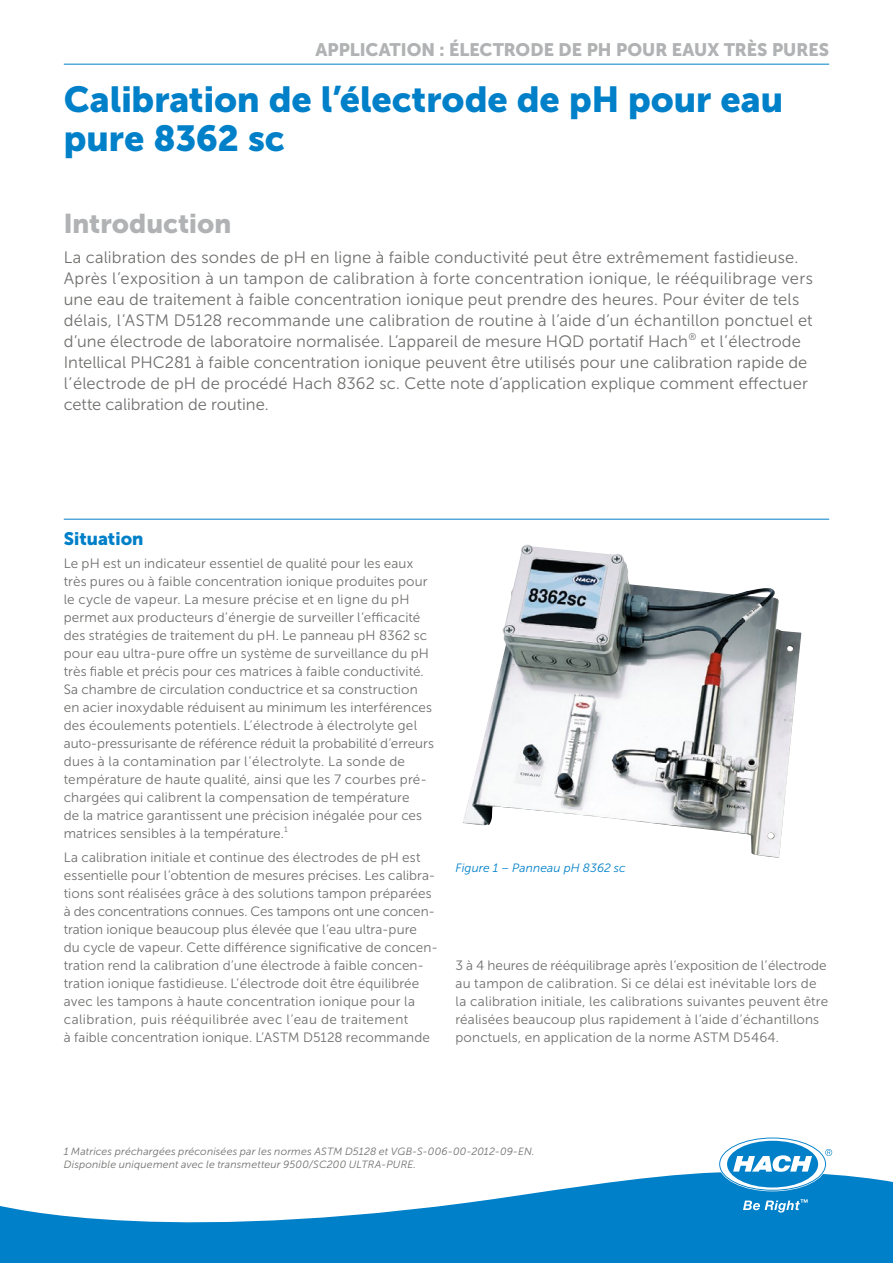
<style>
.page{position:relative;width:893px;height:1263px;background:#fff}
.page>*{position:absolute;margin:0;border:0;box-sizing:border-box;transform-origin:0 0}
.t1{font:36px/39px "Museo Sans Cyrl 900";color:#0080c8}
.t2{font:27px "Museo Sans Cyrl 900";color:#b1b2b3}
.t3{font:18px "Museo Sans Cyrl 900";color:#b1b2b3}
.t4{font:18px "Museo Sans Cyrl 900";color:#0080c8}
.t5{font:16.5px/21px "Museo Sans Cyrl 300";letter-spacing:.01em;color:#6f6f6e}
.t6{font:13.5px/18px "Museo Sans Cyrl 300";letter-spacing:.01em;color:#6f6f6e}
.t7{font:italic 12px "Museo Sans Cyrl 300";letter-spacing:.01em;color:#0080c8}
.t8{font:italic 10.5px/13.5px "Museo Sans Cyrl 300";letter-spacing:.02em;color:#6f6f6e}
</style>
<div class="page">
<img style="left:463px;top:544px;width:338px;height:314px">
<hr style="left:64px;top:64px;width:765px;height:1px;background:#0080c8">
<hr style="left:64px;top:519px;width:765px;height:1px;background:#0080c8">
<svg style="left:0;top:1168px;width:893px;height:95px;fill:#0080c8"></svg>
<svg style="left:720px;top:1138px;width:112px;height:52px"></svg>
<svg style="left:743px;top:1199px;width:65px;height:13px"></svg>
<h3 class="t3" style="left:315px;top:39px;width:515px">APPLICATION : ÉLECTRODE DE PH POUR EAUX TRÈS PURES</h3>
<h1 class="t1" style="left:64px;top:80px;width:721px">Calibration de l’électrode de pH pour eau pure 8362 sc</h1>
<h2 class="t2" style="left:64px;top:208px;width:169px">Introduction</h2>
<p class="t5" style="left:64px;top:247px;width:751px">La calibration des sondes de pH en ligne à faible conductivité peut être extrêmement fastidieuse.<br>Après l’exposition à un tampon de calibration à forte concentration ionique, le rééquilibrage vers une eau de traitement à faible concentration ionique peut prendre des heures. Pour éviter de tels délais, l’ASTM D5128 recommande une calibration de routine à l’aide d’un échantillon ponctuel et d’une électrode de laboratoire normalisée. L’appareil de mesure HQD portatif Hach<sup>®</sup> et l’électrode Intellical PHC281 à faible concentration ionique peuvent être utilisés pour une calibration rapide de l’électrode de pH de procédé Hach 8362 sc. Cette note d’application explique comment effectuer cette calibration de routine.</p>
<h3 class="t4" style="left:64px;top:528px;width:81px">Situation</h3>
<p class="t6" style="left:64px;top:554px;width:372px">Le pH est un indicateur essentiel de qualité pour les eaux très pures ou à faible concentration ionique produites pour le cycle de vapeur. La mesure précise et en ligne du pH permet aux producteurs d’énergie de surveiller l’efficacité des stratégies de traitement du pH. Le panneau pH 8362 sc pour eau ultra-pure offre un système de surveillance du pH très fiable et précis pour ces matrices à faible conductivité.<br>Sa chambre de circulation conductrice et sa construction en acier inoxydable réduisent au minimum les interférences des écoulements potentiels. L’électrode à électrolyte gel auto-pressurisante de référence réduit la probabilité d’erreurs dues à la contamination par l’électrolyte. La sonde de température de haute qualité, ainsi que les 7 courbes pré&shy;chargées qui calibrent la compensation de température<br>de la matrice garantissent une précision inégalée pour ces matrices sensibles à la température.<sup>1</sup></p>
<p class="t6" style="left:64px;top:848px;width:375px">La calibration initiale et continue des électrodes de pH est essentielle pour l’obtention de mesures précises. Les calibra&shy;tions sont réalisées grâce à des solutions tampon préparées à des concentrations connues. Ces tampons ont une concen&shy;tration ionique beaucoup plus élevée que l’eau ultra-pure<br>du cycle de vapeur. Cette différence significative de concen&shy;tration rend la calibration d’une électrode à faible concen&shy;tration ionique fastidieuse. L’électrode doit être équilibrée avec les tampons à haute concentration ionique pour la calibration, puis rééquilibrée avec l’eau de traitement<br>à faible concentration ionique. L’ASTM D5128 recommande</p>
<p class="t7" style="left:455px;top:862px;width:172px">Figure 1 – Panneau pH 8362 sc</p>
<p class="t6" style="left:455px;top:957px;width:374px">3 à 4 heures de rééquilibrage après l’exposition de l’électrode au tampon de calibration. Si ce délai est inévitable lors de la calibration initiale, les calibrations suivantes peuvent être réalisées beaucoup plus rapidement à l’aide d’échantillons ponctuels, en application de la norme ASTM D5464.</p>
<p class="t8" style="left:64px;top:1145px;width:472px">1 Matrices préchargées préconisées par les normes ASTM D5128 et VGB-S-006-00-2012-09-EN.<br>Disponible uniquement avec le transmetteur 9500/SC200 ULTRA-PURE.</p>
</div>
